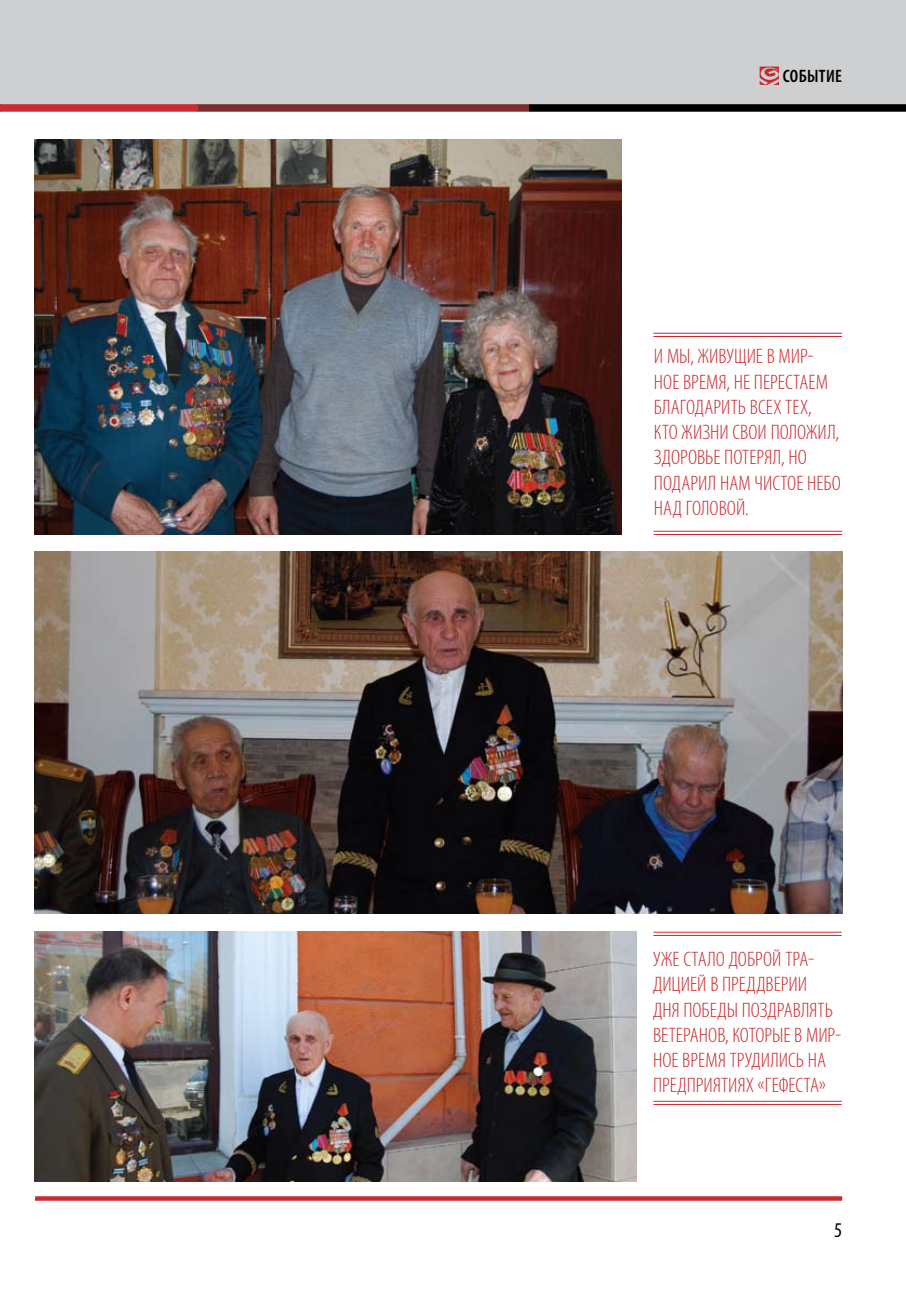
<style>
.page{position:relative;width:906px;height:1289px;background:#fff}
.page>*{position:absolute;margin:0;border:0;box-sizing:border-box;transform-origin:0 0}
.t1{font:300 condensed 21px/25.2px "Myriad Pro";color:#c92b30}
.t2{font:condensed 21px "Myriad Pro";color:#000}
.t3{font:600 condensed 18px "Myriad Pro";color:#000}
</style>
<div class="page">
<svg style="left:35px;top:1196px;width:807px;height:4px;background:#cc383d"></svg>
<img style="left:34px;top:139px;width:588px;height:396px">
<img style="left:34px;top:552px;width:808px;height:361px">
<img style="left:34px;top:931px;width:603px;height:250px">
<hr style="left:653px;top:531px;width:189px;height:1px;background:#c92b30">
<hr style="left:653px;top:534px;width:189px;height:1px;background:#c92b30">
<hr style="left:653px;top:333px;width:189px;height:1px;background:#c92b30">
<hr style="left:653px;top:336px;width:189px;height:1px;background:#c92b30">
<hr style="left:653px;top:1100px;width:188px;height:1px;background:#c92b30">
<hr style="left:653px;top:1104px;width:188px;height:1px;background:#c92b30">
<hr style="left:653px;top:931px;width:188px;height:1px;background:#c92b30">
<hr style="left:653px;top:935px;width:188px;height:1px;background:#c92b30">
<div style="left:0;top:0;width:906px;height:107px;background:#cdcfd0"></div>
<svg style="left:759px;top:67px;width:19px;height:18px"></svg>
<div style="left:197px;top:104px;width:332px;height:8px;background:#7e2c2c"></div>
<div style="left:529px;top:104px;width:377px;height:8px;background:#000"></div>
<div style="left:0;top:104px;width:198px;height:8px;background:#c92b30"></div>
<p class="t3" style="left:783px;top:65px;width:61px">событие</p>
<p class="t1" style="left:654px;top:344px;width:188px">И мы, живущие в мир&shy;ное время, не перестаем благодарить всех тех, кто жизни свои положил, здоровье потерял, но подарил нам чистое небо над головой.</p>
<p class="t1" style="left:653px;top:946px;width:190px">Уже стало доброй тра&shy;дицией в преддверии<br>Дня победы поздравлять ветеранов, которые в мир&shy;ное время трудились на предприятиях «Гефеста»</p>
<p class="t2" style="left:834px;top:1217px;width:10px">5</p>
</div>
